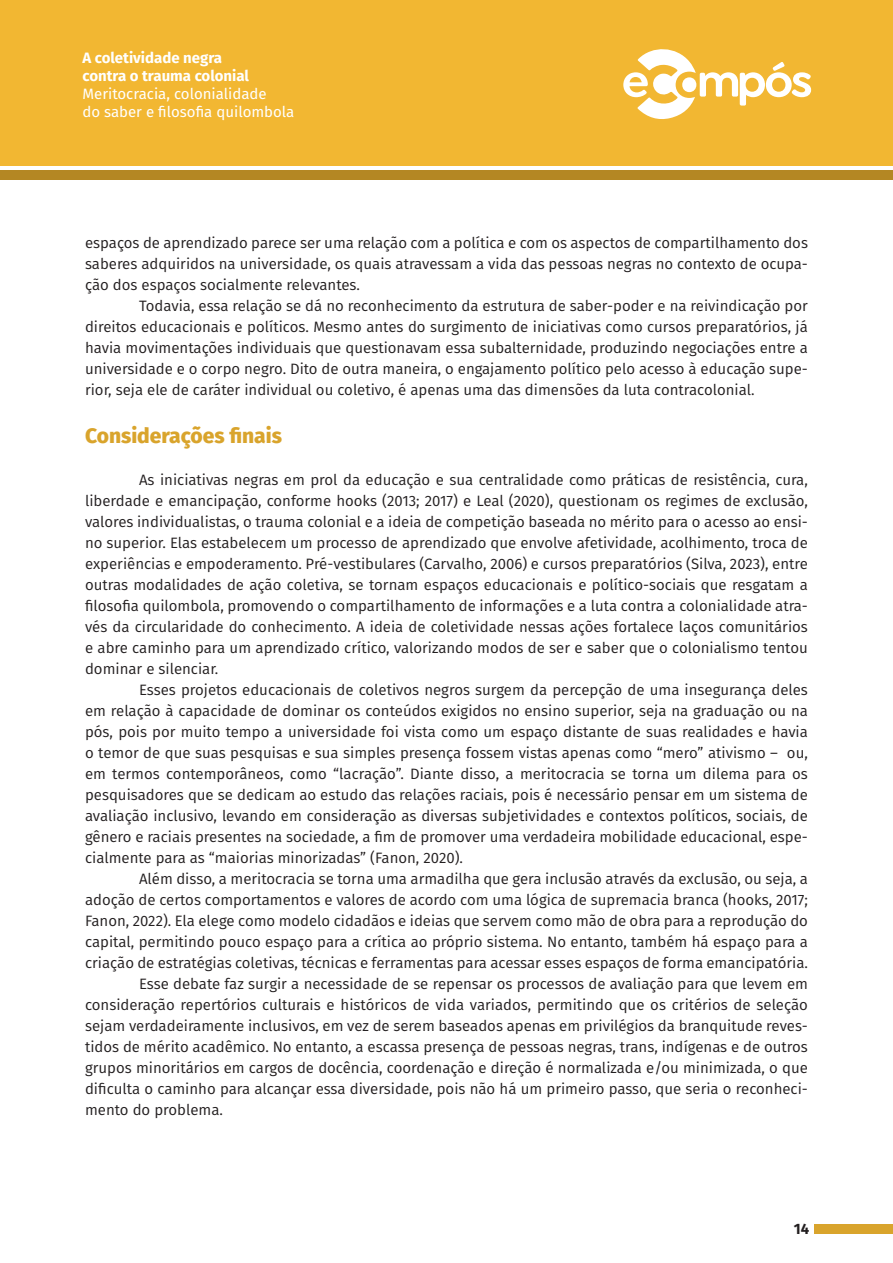
<style>
.page{position:relative;width:893px;height:1263px;background:#fff}
.page>*{position:absolute;margin:0;border:0;box-sizing:border-box;transform-origin:0 0}
.Tópico{font:800 21px "Fira Sans";color:#d9a42c}
.Texto{font:15px/21px "Fira Sans";color:#231f20;text-align:justify}
.t1{font:15px/18px "Fira Sans";color:#fff}
.t2{font:700 15px/18px "Fira Sans";color:#fff}
.t3{font:700 15px "Fira Sans";color:#231f20}
</style>
<div class="page">
<div style="left:0;top:0;width:893px;height:166px;background:#f2b732"></div>
<div style="left:0;top:170px;width:893px;height:10px;background:#b48723"></div>
<div style="left:814px;top:1224px;width:79px;height:9px;background:#d9a42c"></div>
<svg style="left:623px;top:49px;width:188px;height:70px"></svg>
<p class="t2" style="left:82px;top:48px;width:168px">A coletividade negra contra o trauma colonial</p>
<p class="t1" style="left:82px;top:84px;width:213px">Meritocracia, colonialidade<br>do saber e filosofia quilombola</p>
<p class="Texto" style="left:85px;top:232px;width:724px">espaços de aprendizado parece ser uma relação com a política e com os aspectos de compartilhamento dos saberes adquiridos na universidade, os quais atravessam a vida das pessoas negras no contexto de ocupa&shy;ção dos espaços socialmente relevantes.</p>
<p class="Texto" style="left:85px;top:295px;width:724px;text-indent:54px">Todavia, essa relação se dá no reconhecimento da estrutura de saber-poder e na reivindicação por direitos educacionais e políticos. Mesmo antes do surgimento de iniciativas como cursos preparatórios, já havia movimentações individuais que questionavam essa subalternidade, produzindo negociações entre a universidade e o corpo negro. Dito de outra maneira, o engajamento político pelo acesso à educação supe&shy;rior, seja ele de caráter individual ou coletivo, é apenas uma das dimensões da luta contracolonial.</p>
<p class="Tópico" style="left:85px;top:417px;width:198px">Considerações finais</p>
<p class="Texto" style="left:85px;top:469px;width:724px;text-indent:54px">As iniciativas negras em prol da educação e sua centralidade como práticas de resistência, cura, liberdade e emancipação, conforme hooks (2013; 2017) e Leal (2020), questionam os regimes de exclusão, valores individualistas, o trauma colonial e a ideia de competição baseada no mérito para o acesso ao ensi&shy;no superior. Elas estabelecem um processo de aprendizado que envolve afetividade, acolhimento, troca de experiências e empoderamento. Pré-vestibulares (Carvalho, 2006) e cursos preparatórios (Silva, 2023), entre outras modalidades de ação coletiva, se tornam espaços educacionais e político-sociais que resgatam a filosofia quilombola, promovendo o compartilhamento de informações e a luta contra a colonialidade atra&shy;vés da circularidade do conhecimento. A ideia de coletividade nessas ações fortalece laços comunitários e abre caminho para um aprendizado crítico, valorizando modos de ser e saber que o colonialismo tentou dominar e silenciar.</p>
<p class="Texto" style="left:85px;top:679px;width:724px;text-indent:54px">Esses projetos educacionais de coletivos negros surgem da percepção de uma insegurança deles em relação à capacidade de dominar os conteúdos exigidos no ensino superior, seja na graduação ou na pós, pois por muito tempo a universidade foi vista como um espaço distante de suas realidades e havia o temor de que suas pesquisas e sua simples presença fossem vistas apenas como “mero” ativismo – ou, em termos contemporâneos, como “lacração”. Diante disso, a meritocracia se torna um dilema para os pesquisadores que se dedicam ao estudo das relações raciais, pois é necessário pensar em um sistema de avaliação inclusivo, levando em consideração as diversas subjetividades e contextos políticos, sociais, de gênero e raciais presentes na sociedade, a fim de promover uma verdadeira mobilidade educacional, espe&shy;cialmente para as “maiorias minorizadas” (Fanon, 2020).</p>
<p class="Texto" style="left:85px;top:868px;width:724px;text-indent:54px">Além disso, a meritocracia se torna uma armadilha que gera inclusão através da exclusão, ou seja, a adoção de certos comportamentos e valores de acordo com uma lógica de supremacia branca (hooks, 2017; Fanon, 2022). Ela elege como modelo cidadãos e ideias que servem como mão de obra para a reprodução do capital, permitindo pouco espaço para a crítica ao próprio sistema. No entanto, também há espaço para a criação de estratégias coletivas, técnicas e ferramentas para acessar esses espaços de forma emancipatória.</p>
<p class="Texto" style="left:85px;top:973px;width:724px;text-indent:54px">Esse debate faz surgir a necessidade de se repensar os processos de avaliação para que levem em consideração repertórios culturais e históricos de vida variados, permitindo que os critérios de seleção sejam verdadeiramente inclusivos, em vez de serem baseados apenas em privilégios da branquitude reves&shy;tidos de mérito acadêmico. No entanto, a escassa presença de pessoas negras, trans, indígenas e de outros grupos minoritários em cargos de docência, coordenação e direção é normalizada e/ou minimizada, o que dificulta o caminho para alcançar essa diversidade, pois não há um primeiro passo, que seria o reconheci&shy;mento do problema.</p>
<p class="t3" style="left:794px;top:1216px;width:17px">14</p>
</div>
